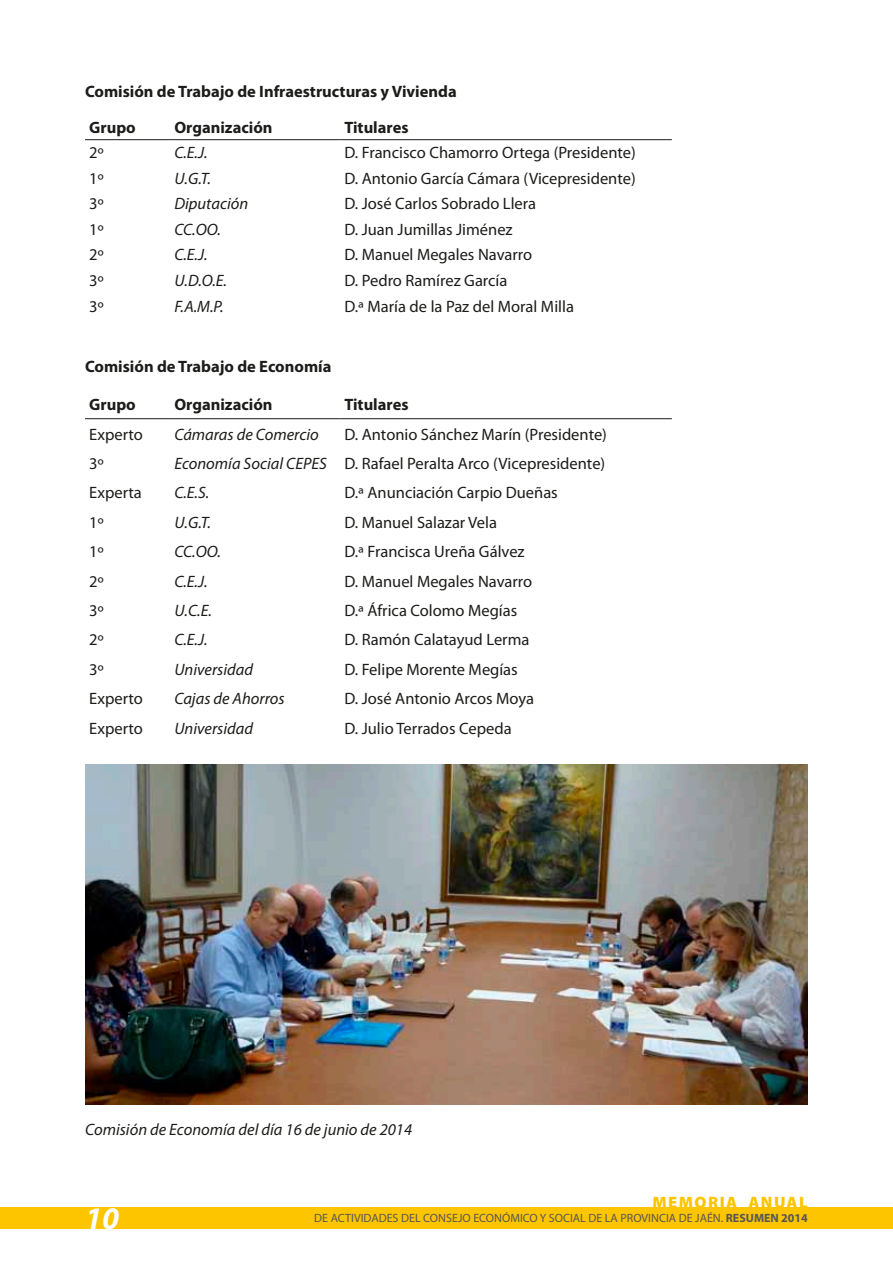
<style>
.page{position:relative;width:893px;height:1263px;background:#fff}
.page>*{position:absolute;margin:0;border:0;box-sizing:border-box;transform-origin:0 0}
.t1{font:italic 700 31.5px "Myriad Pro";color:#fff}
.t2{font:16.5px "Myriad Pro";color:#1c1c1a}
.t3{font:italic 16.5px "Myriad Pro";color:#1c1c1a}
.t4{font:700 16.5px/35.8px "Myriad Pro";color:#1c1c1a}
.t5{font:900 16.5px "Myriad Pro";letter-spacing:.09em;color:#fdc500}
.t6{font:12px "Myriad Pro";color:#565655}
.s1{font-style:italic}
.s2{font-weight:700}
</style>
<div class="page">
<div style="left:0;top:1208px;width:893px;height:21px;background:#fdc500"></div>
<hr style="left:85px;top:139px;width:85px;height:1px;background:#1c1c1a">
<hr style="left:170px;top:139px;width:170px;height:1px;background:#1c1c1a">
<hr style="left:340px;top:139px;width:332px;height:1px;background:#1c1c1a">
<hr style="left:85px;top:418px;width:85px;height:1px;background:#1c1c1a">
<hr style="left:170px;top:418px;width:170px;height:1px;background:#1c1c1a">
<hr style="left:340px;top:418px;width:332px;height:1px;background:#1c1c1a">
<img style="left:85px;top:765px;width:723px;height:340px">
<p class="t4" style="left:85px;top:74px;width:373px">Comisión de Trabajo de Infraestructuras y Vivienda<br>Grupo</p>
<p class="t4" style="left:174px;top:110px;width:100px">Organización</p>
<p class="t4" style="left:344px;top:110px;width:66px">Titulares</p>
<p class="t2" style="left:89px;top:144px;width:16px">2º</p>
<p class="t3" style="left:174px;top:144px;width:35px">C.E.J.</p>
<p class="t2" style="left:344px;top:144px;width:293px">D. Francisco Chamorro Ortega (Presidente)</p>
<p class="t2" style="left:89px;top:169px;width:16px">1º</p>
<p class="t3" style="left:174px;top:170px;width:38px">U.G.T.</p>
<p class="t2" style="left:344px;top:169px;width:293px">D. Antonio García Cámara (Vicepresidente)</p>
<p class="t2" style="left:89px;top:195px;width:16px">3º</p>
<p class="t3" style="left:174px;top:195px;width:75px">Diputación</p>
<p class="t2" style="left:344px;top:195px;width:193px">D. José Carlos Sobrado Llera</p>
<p class="t2" style="left:89px;top:220px;width:16px">1º</p>
<p class="t3" style="left:174px;top:221px;width:48px">CC.OO.</p>
<p class="t2" style="left:344px;top:220px;width:170px">D. Juan Jumillas Jiménez</p>
<p class="t2" style="left:89px;top:246px;width:16px">2º</p>
<p class="t3" style="left:174px;top:246px;width:35px">C.E.J.</p>
<p class="t2" style="left:344px;top:246px;width:189px">D. Manuel Megales Navarro</p>
<p class="t2" style="left:89px;top:271px;width:16px">3º</p>
<p class="t3" style="left:174px;top:272px;width:54px">U.D.O.E.</p>
<p class="t2" style="left:344px;top:271px;width:164px">D. Pedro Ramírez García</p>
<p class="t2" style="left:89px;top:297px;width:16px">3º</p>
<p class="t3" style="left:174px;top:297px;width:51px">F.A.M.P.</p>
<p class="t2" style="left:344px;top:297px;width:231px">D.ª María de la Paz del Moral Milla</p>
<p class="t4" style="left:85px;top:349px;width:248px">Comisión de Trabajo de Economía</p>
<p class="t4" style="left:89px;top:387px;width:48px">Grupo</p>
<p class="t4" style="left:174px;top:387px;width:100px">Organización</p>
<p class="t4" style="left:344px;top:387px;width:66px">Titulares</p>
<p class="t2" style="left:89px;top:425px;width:55px">Experto</p>
<p class="t3" style="left:174px;top:425px;width:146px">Cámaras de Comercio</p>
<p class="t2" style="left:344px;top:425px;width:264px">D. Antonio Sánchez Marín (Presidente)</p>
<p class="t2" style="left:89px;top:454px;width:16px">3º</p>
<p class="t2" style="left:174px;top:454px;width:432px"><span class="s1">Economía Social CEPES</span> D. Rafael Peralta Arco (Vicepresidente)</p>
<p class="t2" style="left:89px;top:484px;width:54px">Experta</p>
<p class="t3" style="left:174px;top:484px;width:36px">C.E.S.</p>
<p class="t2" style="left:344px;top:484px;width:215px">D.ª Anunciación Carpio Dueñas</p>
<p class="t2" style="left:89px;top:513px;width:16px">1º</p>
<p class="t3" style="left:174px;top:513px;width:38px">U.G.T.</p>
<p class="t2" style="left:344px;top:513px;width:154px">D. Manuel Salazar Vela</p>
<p class="t2" style="left:89px;top:543px;width:16px">1º</p>
<p class="t3" style="left:174px;top:543px;width:48px">CC.OO.</p>
<p class="t2" style="left:344px;top:543px;width:182px">D.ª Francisca Ureña Gálvez</p>
<p class="t2" style="left:89px;top:572px;width:16px">2º</p>
<p class="t3" style="left:174px;top:572px;width:35px">C.E.J.</p>
<p class="t2" style="left:344px;top:572px;width:189px">D. Manuel Megales Navarro</p>
<p class="t2" style="left:89px;top:601px;width:16px">3º</p>
<p class="t3" style="left:174px;top:601px;width:39px">U.C.E.</p>
<p class="t2" style="left:344px;top:601px;width:174px">D.ª África Colomo Megías</p>
<p class="t2" style="left:89px;top:631px;width:16px">2º</p>
<p class="t3" style="left:174px;top:631px;width:35px">C.E.J.</p>
<p class="t2" style="left:344px;top:631px;width:186px">D. Ramón Calatayud Lerma</p>
<p class="t2" style="left:89px;top:660px;width:16px">3º</p>
<p class="t3" style="left:174px;top:660px;width:80px">Universidad</p>
<p class="t2" style="left:344px;top:660px;width:175px">D. Felipe Morente Megías</p>
<p class="t2" style="left:89px;top:689px;width:55px">Experto</p>
<p class="t3" style="left:174px;top:690px;width:112px">Cajas de Ahorros</p>
<p class="t2" style="left:344px;top:689px;width:191px">D. José Antonio Arcos Moya</p>
<p class="t2" style="left:89px;top:719px;width:55px">Experto</p>
<p class="t3" style="left:174px;top:719px;width:80px">Universidad</p>
<p class="t2" style="left:344px;top:719px;width:169px">D. Julio Terrados Cepeda</p>
<p class="t3" style="left:85px;top:1121px;width:329px">Comisión de Economía del día 16 de junio de 2014</p>
<p class="t5" style="left:652px;top:1193px;width:157px">MEMORIA ANUAL</p>
<h1 class="t1" style="left:85px;top:1201px;width:36px">10</h1>
<p class="t6" style="left:314px;top:1212px;width:495px">DE ACTIVIDADES DEL CONSEJO ECONÓMICO Y SOCIAL DE LA PROVINCIA DE JAÉN. <span class="s2">RESUMEN 2014</span></p>
</div>
